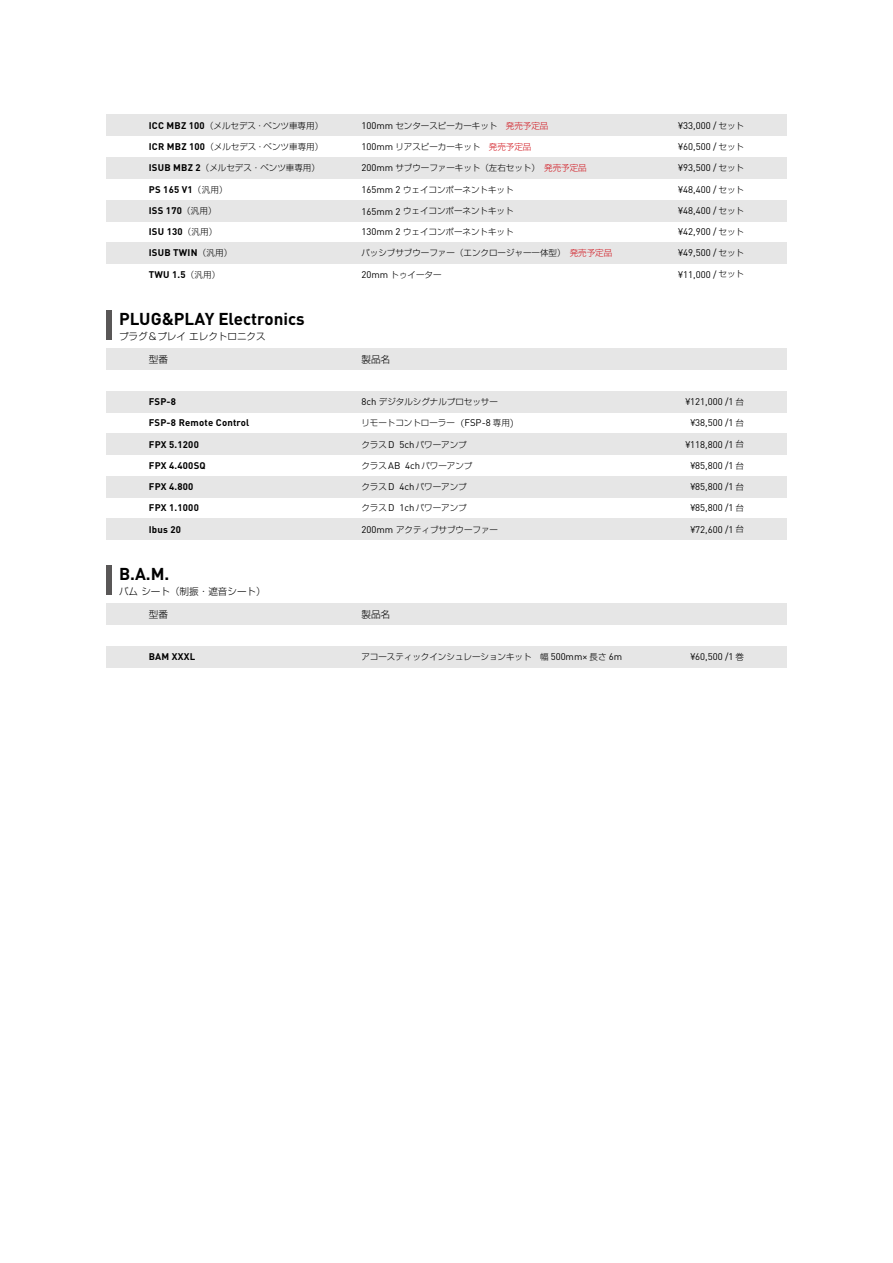
<style>
.page{position:relative;width:893px;height:1263px;background:#fff}
.page>*{position:absolute;margin:0;border:0;box-sizing:border-box;transform-origin:0 0}
.t1{font:700 16.95px "DIN";color:#000}
.t2{font:9.6px "DIN";color:#000}
.t3{font:700 9.6px "DIN";letter-spacing:.02em;color:#000}
.t4{font:300 9.6px "Shin Go Pro";color:#000}
.t5{font:300 8.55px "Shin Go Pro";color:#000}
.s1{font-family:"DIN";font-weight:700;font-size:9.6px}
.s2{font-family:"Shin Go Pro";font-weight:300;font-size:8.55px}
.s3{font-family:"DIN";font-weight:400;font-size:9.6px}
.s4{color:#d0121b}
.s5{font-family:"Koz Min Pro";font-weight:400;font-size:9.6px}
.s6{font-size:9.6px}
</style>
<div class="page">
<div style="left:106px;top:519px;width:681px;height:21px;background:#e6e6e6"></div>
<div style="left:106px;top:242px;width:681px;height:22px;background:#e6e6e6"></div>
<div style="left:106px;top:434px;width:681px;height:21px;background:#e6e6e6"></div>
<div style="left:106px;top:115px;width:681px;height:21px;background:#e6e6e6"></div>
<div style="left:106px;top:157px;width:681px;height:22px;background:#e6e6e6"></div>
<div style="left:106px;top:391px;width:681px;height:21px;background:#e6e6e6"></div>
<div style="left:106px;top:476px;width:681px;height:21px;background:#e6e6e6"></div>
<div style="left:106px;top:349px;width:681px;height:21px;background:#e6e6e6"></div>
<div style="left:106px;top:200px;width:681px;height:21px;background:#e6e6e6"></div>
<div style="left:106px;top:604px;width:681px;height:21px;background:#e6e6e6"></div>
<div style="left:106px;top:646px;width:681px;height:22px;background:#e6e6e6"></div>
<div style="left:106px;top:310px;width:6px;height:30px;background:#595757"></div>
<div style="left:106px;top:566px;width:6px;height:29px;background:#595757"></div>
<p class="t5" style="left:149px;top:119px;width:176px"><span class="s1">ICC MBZ 100</span>（メルセデス・ベンツ車専用）</p>
<p class="t5" style="left:149px;top:140px;width:176px"><span class="s1">ICR MBZ 100</span>（メルセデス・ベンツ車専用）</p>
<p class="t5" style="left:149px;top:161px;width:173px"><span class="s1">ISUB MBZ 2</span>（メルセデス・ベンツ車専用）</p>
<p class="t3" style="left:149px;top:183px;width:80px">PS 165 V1<span class="s2">（汎用）</span></p>
<p class="t3" style="left:149px;top:204px;width:69px">ISS 170<span class="s2">（汎用）</span></p>
<p class="t3" style="left:149px;top:225px;width:70px">ISU 130<span class="s2">（汎用）</span></p>
<p class="t3" style="left:149px;top:247px;width:85px">ISUB TWIN<span class="s2">（汎用）</span></p>
<p class="t3" style="left:149px;top:268px;width:73px">TWU 1.5<span class="s2">（汎用）</span></p>
<h1 class="t1" style="left:119px;top:308px;width:187px">PLUG&amp;PLAY Electronics</h1>
<p class="t4" style="left:119px;top:329px;width:148px">プラグ＆プレイ エレクトロニクス</p>
<p class="t4" style="left:149px;top:351px;width:21px">型番</p>
<p class="t3" style="left:149px;top:395px;width:29px">FSP-8</p>
<p class="t3" style="left:149px;top:417px;width:102px">FSP-8 Remote Control</p>
<p class="t3" style="left:149px;top:438px;width:52px">FPX 5.1200</p>
<p class="t3" style="left:149px;top:459px;width:58px">FPX 4.400SQ</p>
<p class="t3" style="left:149px;top:480px;width:46px">FPX 4.800</p>
<p class="t3" style="left:149px;top:502px;width:52px">FPX 1.1000</p>
<p class="t3" style="left:149px;top:523px;width:34px">Ibus 20</p>
<h1 class="t1" style="left:119px;top:563px;width:52px">B.A.M.</h1>
<p class="t4" style="left:119px;top:584px;width:148px">バム シート（制振・遮音シート）</p>
<p class="t4" style="left:149px;top:606px;width:21px">型番</p>
<p class="t3" style="left:149px;top:650px;width:48px">BAM XXXL</p>
<p class="t5" style="left:361px;top:119px;width:188px"><span class="s3">100mm</span> センタースピーカーキット　<span class="s4">発売予定品</span></p>
<p class="t5" style="left:361px;top:140px;width:171px"><span class="s3">100mm</span> リアスピーカーキット　<span class="s4">発売予定品</span></p>
<p class="t5" style="left:361px;top:161px;width:227px"><span class="s3">200mm</span> サブウーファーキット（左右セット）　<span class="s4">発売予定品</span></p>
<p class="t5" style="left:361px;top:183px;width:154px"><span class="s3">165mm 2</span> ウェイコンポーネントキット</p>
<p class="t5" style="left:361px;top:204px;width:154px"><span class="s3">165mm 2</span> ウェイコンポーネントキット</p>
<p class="t5" style="left:361px;top:225px;width:154px"><span class="s3">130mm 2</span> ウェイコンポーネントキット</p>
<p class="t5" style="left:361px;top:245px;width:252px">パッシブサブウーファー（エンクロージャー一体型）　<span class="s4">発売予定品</span></p>
<p class="t5" style="left:361px;top:267px;width:82px"><span class="s3">20mm</span> トゥイーター</p>
<p class="t4" style="left:361px;top:351px;width:30px">製品名</p>
<p class="t5" style="left:361px;top:395px;width:138px"><span class="s3">8ch</span> デジタルシグナルプロセッサー</p>
<p class="t5" style="left:361px;top:416px;width:159px">リモートコントローラー<span class="s5">（</span><span class="s3">FSP-8</span> 専用<span class="s6">）</span></p>
<p class="t5" style="left:361px;top:437px;width:107px">クラス<span class="s3">D 5ch</span>パワーアンプ</p>
<p class="t5" style="left:361px;top:458px;width:113px">クラス<span class="s3">AB 4ch</span>パワーアンプ</p>
<p class="t5" style="left:361px;top:480px;width:107px">クラス<span class="s3">D 4ch</span>パワーアンプ</p>
<p class="t5" style="left:361px;top:501px;width:107px">クラス<span class="s3">D 1ch</span>パワーアンプ</p>
<p class="t5" style="left:361px;top:522px;width:138px"><span class="s3">200mm</span> アクティブサブウーファー</p>
<p class="t4" style="left:361px;top:606px;width:30px">製品名</p>
<p class="t5" style="left:361px;top:650px;width:262px">アコースティックインシュレーションキット　幅 <span class="s3">500mm×</span> 長さ <span class="s3">6m</span></p>
<p class="t2" style="left:678px;top:119px;width:67px">¥33,000 / <span class="s2">セット</span></p>
<p class="t2" style="left:678px;top:141px;width:67px">¥60,500 / <span class="s2">セット</span></p>
<p class="t2" style="left:678px;top:162px;width:67px">¥93,500 / <span class="s2">セット</span></p>
<p class="t2" style="left:678px;top:183px;width:67px">¥48,400 / <span class="s2">セット</span></p>
<p class="t2" style="left:678px;top:204px;width:67px">¥48,400 / <span class="s2">セット</span></p>
<p class="t2" style="left:678px;top:226px;width:67px">¥42,900 / <span class="s2">セット</span></p>
<p class="t2" style="left:678px;top:247px;width:67px">¥49,500 / <span class="s2">セット</span></p>
<p class="t2" style="left:678px;top:268px;width:67px">¥11,000 / <span class="s2">セット</span></p>
<p class="t2" style="left:685px;top:396px;width:60px">¥121,000 /1 <span class="s2">台</span></p>
<p class="t2" style="left:690px;top:417px;width:55px">¥38,500 /1 <span class="s2">台</span></p>
<p class="t2" style="left:685px;top:438px;width:60px">¥118,800 /1 <span class="s2">台</span></p>
<p class="t2" style="left:690px;top:459px;width:55px">¥85,800 /1 <span class="s2">台</span></p>
<p class="t2" style="left:690px;top:481px;width:55px">¥85,800 /1 <span class="s2">台</span></p>
<p class="t2" style="left:690px;top:502px;width:55px">¥85,800 /1 <span class="s2">台</span></p>
<p class="t2" style="left:690px;top:523px;width:55px">¥72,600 /1 <span class="s2">台</span></p>
<p class="t2" style="left:690px;top:650px;width:55px">¥60,500 /1 <span class="s2">巻</span></p>
</div>
